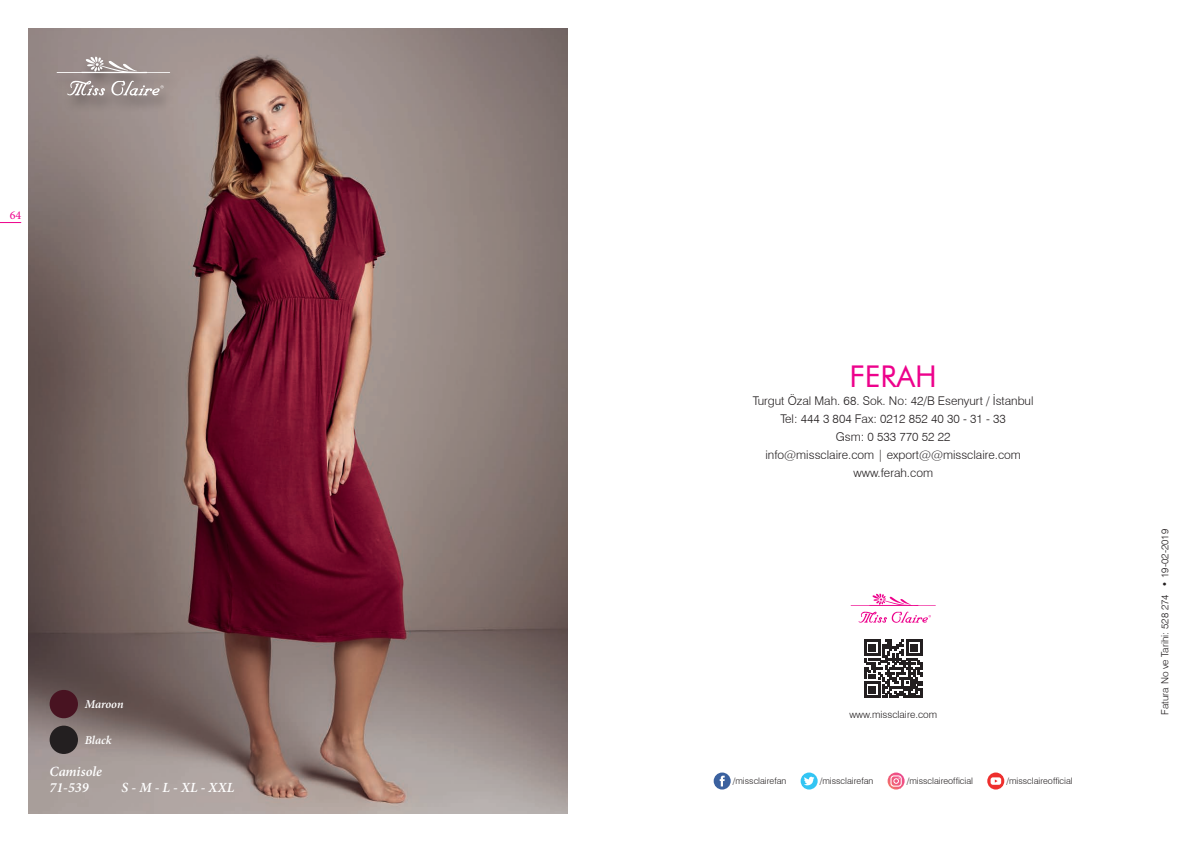
<style>
.page{position:relative;width:1191px;height:842px;background:#fff}
.page>*{position:absolute;margin:0;border:0;box-sizing:border-box;transform-origin:0 0}
.t1{font:30px "Futura BT";color:#ed028c}
.t2{font:italic 600 14px/16.8px "Minion Pro";color:#fff}
.t3{font:300 12px/18px "Swiss 721 BT";color:#231f20;text-align:center}
.t4{font:italic 600 12px "Minion Pro";letter-spacing:-.01em;color:#fff}
.t5{font:12px "Minion Pro";color:#ed028c}
.t6{font:300 10px "Swiss 721 BT";color:#231f20}
.t7{font:300 9px "Swiss 721 BT";color:#231f20}
</style>
<div class="page">
<svg style="left:850px;top:593px;width:85px;height:30px"></svg>
<svg style="left:864px;top:639px;width:58px;height:59px"></svg>
<div style="left:800px;top:772px;width:17px;height:17px;background:#33c5f3;border-radius:50%"></div>
<svg style="left:804px;top:777px;width:10px;height:9px"></svg>
<svg style="left:713px;top:772px;width:17px;height:17px"></svg>
<svg style="left:719px;top:776px;width:5px;height:10px"></svg>
<div style="left:987px;top:772px;width:17px;height:17px;background:#ee2f2d;border-radius:50%"></div>
<svg style="left:990px;top:777px;width:11px;height:8px"></svg>
<svg style="left:887px;top:772px;width:17px;height:17px"></svg>
<svg style="left:890px;top:775px;width:14px;height:14px"></svg>
<img style="left:28px;top:28px;width:539px;height:786px">
<div style="left:50px;top:726px;width:28px;height:28px;background:#231f20;border-radius:50%"></div>
<div style="left:50px;top:690px;width:28px;height:28px;background:#481321;border-radius:50%"></div>
<div style="left:51px;top:56px;width:130px;height:57px;background:#231f20;opacity:.5"></div>
<svg style="left:57px;top:56px;width:113px;height:40px;background:#a69b99"></svg>
<svg style="left:0;top:222px;width:21px;height:1px"></svg>
<p class="t5" style="left:10px;top:207px;width:13px">64</p>
<p class="t4" style="left:85px;top:696px;width:40px">Maroon</p>
<p class="t4" style="left:85px;top:732px;width:28px">Black</p>
<p class="t2" style="left:50px;top:762px;width:54px">Camisole<br>71-539</p>
<p class="t2" style="left:122px;top:779px;width:114px">S - M - L - XL - XXL</p>
<h1 class="t1" style="left:849px;top:358px;width:89px">FERAH</h1>
<p class="t3" style="left:753px;top:392px;width:282px">Turgut Özal Mah. 68. Sok. No: 42/B Esenyurt / İstanbul Tel: 444 3 804 Fax: 0212 852 40 30 - 31 - 33<br>Gsm: 0 533 770 52 22<br>info@missclaire.com | export@@missclaire.com www.ferah.com</p>
<p class="t6" style="left:849px;top:709px;width:89px">www.missclaire.com</p>
<p class="t7" style="left:733px;top:776px;width:55px">/missclairefan</p>
<p class="t7" style="left:819px;top:776px;width:55px">/missclairefan</p>
<p class="t7" style="left:906px;top:776px;width:68px">/missclaireofficial</p>
<p class="t7" style="left:1006px;top:776px;width:68px">/missclaireofficial</p>
<p class="t6" style="left:1159px;top:714px;width:187px;rotate:-90deg">Fatura No ve Tarihi: 528 274 • 19-02-2019</p>
</div>
